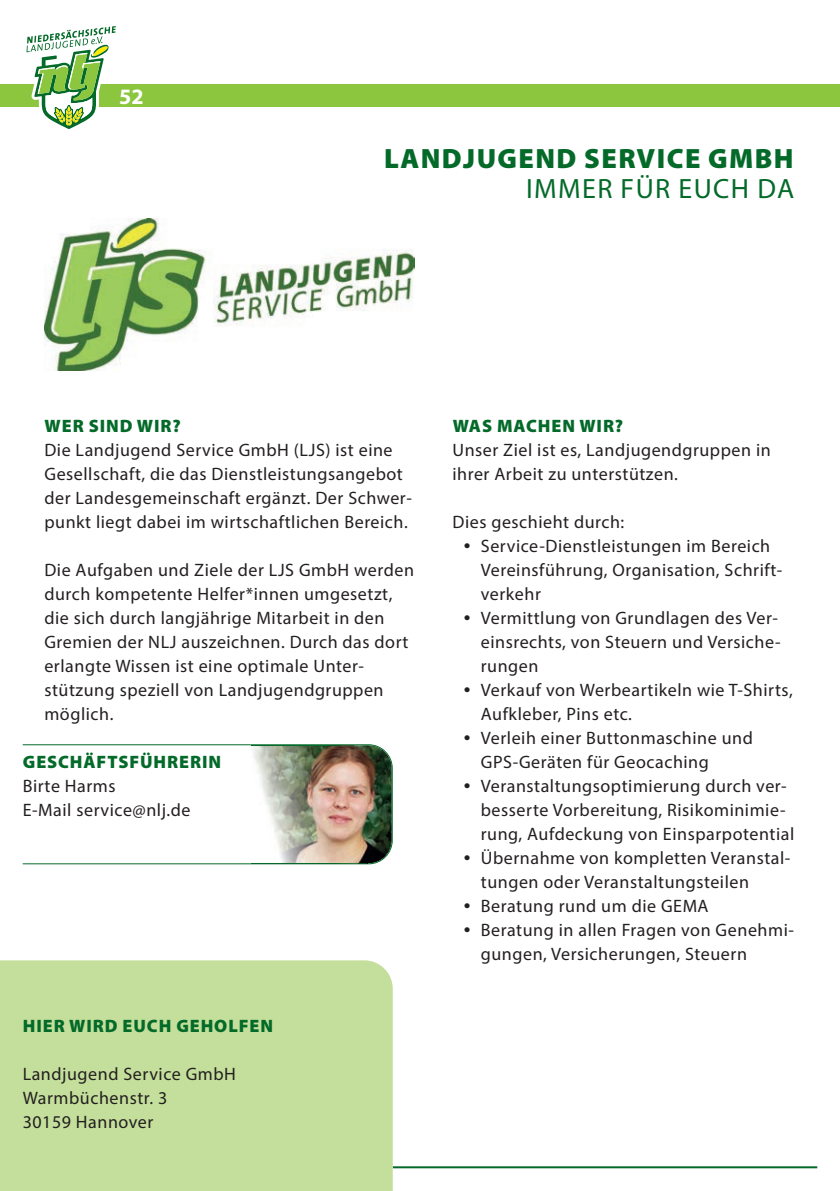
<style>
.page{position:relative;width:840px;height:1191px;background:#fff}
.page>*{position:absolute;margin:0;border:0;box-sizing:border-box;transform-origin:0 0}
.t1{font:900 28px "Myriad Pro";letter-spacing:.05em;color:#046a29}
.t2{font:28px "Myriad Pro";letter-spacing:.05em;color:#046a29}
.t3{font:700 22px "Myriad Pro";color:#fff}
.t4{font:18px/24px "Myriad Pro";letter-spacing:.03em;color:#231f20}
.t5{font:900 18px "Myriad Pro";letter-spacing:.05em;color:#046a29}
.s1{font-size:24px}
</style>
<div class="page">
<div style="left:0;top:84px;width:839px;height:23px;background:#8bc63e"></div>
<svg style="left:26px;top:26px;width:90px;height:104px"></svg>
<hr style="left:392px;top:1166px;width:424px;height:2px;background:#046a29">
<div style="left:0;top:960px;width:392px;height:231px;background:#c4df9b"></div>
<img style="left:23px;top:744px;width:369px;height:120px">
<img style="left:252px;top:745px;width:102px;height:1px">
<img style="left:251px;top:744px;width:103px;height:1px">
<img style="left:44px;top:219px;width:370px;height:152px">
<p class="t3" style="left:119px;top:82px;width:26px">52</p>
<h1 class="t1" style="left:384px;top:140px;width:411px">LANDJUGEND SERVICE GMBH</h1>
<h1 class="t2" style="left:526px;top:171px;width:269px">IMMER FÜR EUCH DA</h1>
<p class="t5" style="left:45px;top:414px;width:137px">WER SIND WIR?</p>
<p class="t4" style="left:44px;top:438px;width:369px">Die Landjugend Service GmbH (LJS) ist eine Gesellschaft, die das Dienstleistungsangebot der Landesgemeinschaft ergänzt. Der Schwer&shy;punkt liegt dabei im wirtschaftlichen Bereich.</p>
<p class="t4" style="left:44px;top:558px;width:371px">Die Aufgaben und Ziele der LJS GmbH werden durch kompetente Helfer*innen umgesetzt, die sich durch langjährige Mitarbeit in den Gremien der NLJ auszeichnen. Durch das dort erlangte Wissen ist eine optimale Unter&shy;stützung speziell von Landjugendgruppen möglich.</p>
<p class="t5" style="left:23px;top:750px;width:200px">GESCHÄFTSFÜHRERIN</p>
<p class="t4" style="left:23px;top:774px;width:169px">Birte Harms<br>E-Mail service@nlj.de</p>
<p class="t5" style="left:23px;top:1014px;width:251px">HIER WIRD EUCH GEHOLFEN</p>
<p class="t4" style="left:23px;top:1062px;width:215px">Landjugend Service GmbH<br>Warmbüchenstr. 3<br>30159 Hannover</p>
<p class="t5" style="left:452px;top:414px;width:172px">WAS MACHEN WIR?</p>
<p class="t4" style="left:452px;top:438px;width:319px">Unser Ziel ist es, Landjugendgruppen in ihrer Arbeit zu unterstützen.</p>
<p class="t4" style="left:452px;top:510px;width:173px">Dies geschieht durch:</p>
<p class="t4" style="left:480px;top:534px;width:303px;text-indent:-17px"><span class="s1">•</span> Service-Dienstleistungen im Bereich<br>Vereinsführung, Organisation, Schrift&shy;verkehr</p>
<p class="t4" style="left:480px;top:606px;width:301px;text-indent:-17px"><span class="s1">•</span> Vermittlung von Grundlagen des Ver&shy;einsrechts, von Steuern und Versiche&shy;rungen</p>
<p class="t4" style="left:480px;top:678px;width:313px;text-indent:-17px"><span class="s1">•</span> Verkauf von Werbeartikeln wie T-Shirts,<br>Aufkleber, Pins etc.</p>
<p class="t4" style="left:480px;top:726px;width:273px;text-indent:-17px"><span class="s1">•</span> Verleih einer Buttonmaschine und<br>GPS-Geräten für Geocaching</p>
<p class="t4" style="left:480px;top:774px;width:315px;text-indent:-17px"><span class="s1">•</span> Veranstaltungsoptimierung durch ver&shy;besserte Vorbereitung, Risikominimie&shy;rung, Aufdeckung von Einsparpotential</p>
<p class="t4" style="left:480px;top:846px;width:311px;text-indent:-17px"><span class="s1">•</span> Übernahme von kompletten Veranstal&shy;tungen oder Veranstaltungsteilen</p>
<p class="t4" style="left:463px;top:894px;width:246px"><span class="s1">•</span> Beratung rund um die GEMA</p>
<p class="t4" style="left:480px;top:918px;width:314px;text-indent:-17px"><span class="s1">•</span> Beratung in allen Fragen von Genehmi&shy;gungen, Versicherungen, Steuern</p>
</div>
